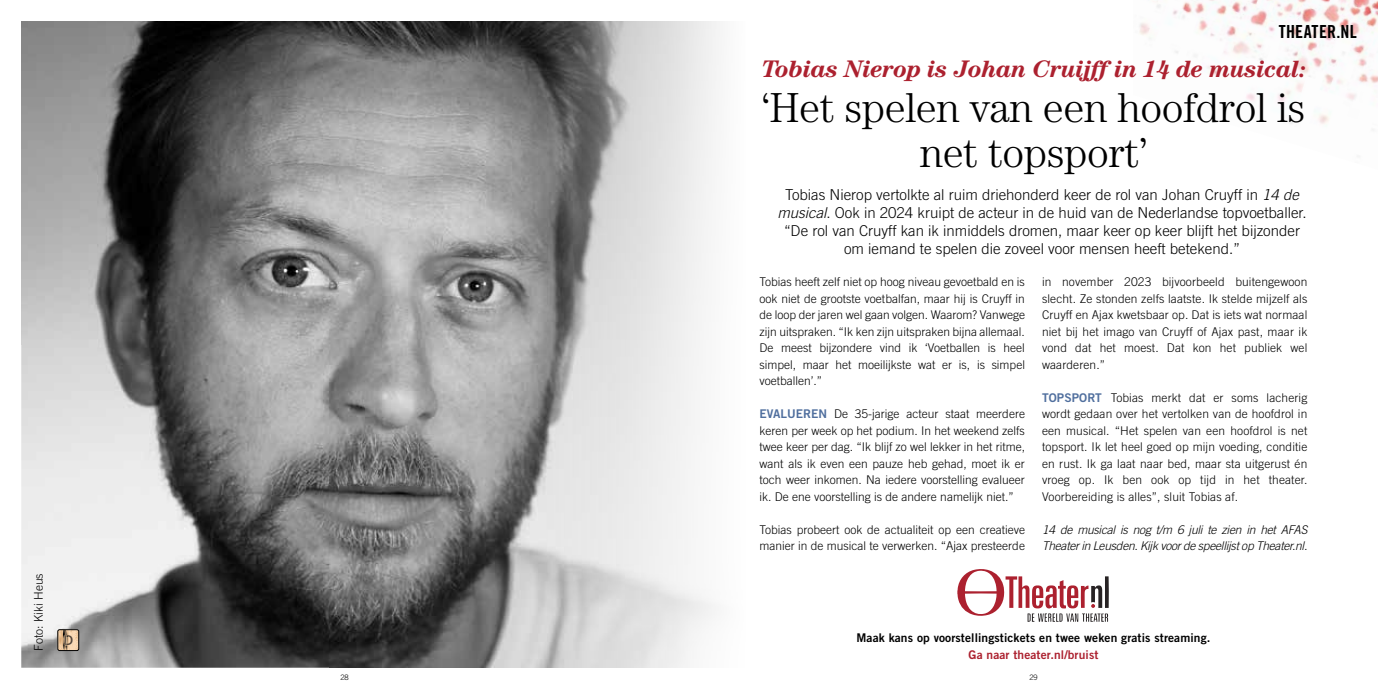
<style>
.page{position:relative;width:1378px;height:689px;background:#fff}
.page>*{position:absolute;margin:0;border:0;box-sizing:border-box;transform-origin:0 0}
.t1{font:300 42px/45px "Century Std";letter-spacing:-.01em;color:#000;text-align:center}
.t2{font:italic 700 24px "Century Std";letter-spacing:-.02em;color:#ac212f}
.t3{font:18px "Trade Gothic LT Std Bd Cn 20";letter-spacing:.01em;color:#000}
.t4{font:300 15px/18px "Trade Gothic LT Std";color:#000;text-align:center}
.t5{font:300 12px/16.5px "Trade Gothic LT Std";color:#000;text-align:justify}
.t6{font:italic 300 12px/16.5px "Trade Gothic LT Std";letter-spacing:-.02em;color:#000}
.t7{font:12px "Trade Gothic LT Std Bd 2";letter-spacing:.01em;color:#000}
.t8{font:12px "Trade Gothic LT Std Bd 2";letter-spacing:.01em;color:#ac212f}
.t9{font:300 7.5px "Trade Gothic LT Std";color:#000}
.s1{font-style:italic}
.s2{font-family:"Trade Gothic LT Std Bd 2";font-weight:400;color:#506f9e}
</style>
<div class="page">
<img style="left:21px;top:21px;width:699px;height:647px">
<svg style="left:58px;top:630px;width:22px;height:21px"></svg>
<div style="left:58px;top:629px;width:21px;height:22px;border:1px solid #000;border-radius:2px"></div>
<img style="left:1139px;top:0;width:239px;height:130px">
<svg style="left:957px;top:569px;width:152px;height:53px"></svg>
<p class="t5" style="left:30px;top:651px;width:79px;rotate:-90deg">Foto: Kiki Heus</p>
<h3 class="t3" style="left:1278px;top:21px;width:80px">THEATER.NL</h3>
<h2 class="t2" style="left:761px;top:54px;width:546px">Tobias Nierop is Johan Cruijff in 14 de musical:</h2>
<h1 class="t1" style="left:762px;top:84px;width:545px">‘Het spelen van een hoofdrol is net topsport’</h1>
<p class="t4" style="left:777px;top:186px;width:531px">Tobias Nierop vertolkte al ruim driehonderd keer de rol van Johan Cruyff in <span class="s1">14 de musical</span>. Ook in 2024 kruipt de acteur in de huid van de Nederlandse topvoetballer. “De rol van Cruyff kan ik inmiddels dromen, maar keer op keer blijft het bijzonder om iemand te spelen die zoveel voor mensen heeft betekend.”</p>
<p class="t5" style="left:759px;top:273px;width:267px">Tobias heeft zelf niet op hoog niveau gevoetbald en is ook niet de grootste voetbalfan, maar hij is Cruyff in de loop der jaren wel gaan volgen. Waarom? Vanwege zijn uitspraken. “Ik ken zijn uitspraken bijna allemaal.<br>De meest bijzondere vind ik ‘Voetballen is heel simpel, maar het moeilijkste wat er is, is simpel voetballen’.”</p>
<p class="t5" style="left:759px;top:405px;width:267px"><span class="s2">EVALUEREN</span> De 35-jarige acteur staat meerdere keren per week op het podium. In het weekend zelfs twee keer per dag. “Ik blijf zo wel lekker in het ritme, want als ik even een pauze heb gehad, moet ik er toch weer inkomen. Na iedere voorstelling evalueer ik. De ene voorstelling is de andere namelijk niet.”</p>
<p class="t5" style="left:759px;top:521px;width:267px">Tobias probeert ook de actualiteit op een creatieve manier in de musical te verwerken. “Ajax presteerde</p>
<p class="t5" style="left:1042px;top:273px;width:267px">in november 2023 bijvoorbeeld buitengewoon slecht. Ze stonden zelfs laatste. Ik stelde mijzelf als Cruyff en Ajax kwetsbaar op. Dat is iets wat normaal niet bij het imago van Cruyff of Ajax past, maar ik vond dat het moest. Dat kon het publiek wel waarderen.”</p>
<p class="t5" style="left:1042px;top:389px;width:267px"><span class="s2">TOPSPORT</span> Tobias merkt dat er soms lacherig wordt gedaan over het vertolken van de hoofdrol in een musical. “Het spelen van een hoofdrol is net topsport. Ik let heel goed op mijn voeding, conditie en rust. Ik ga laat naar bed, maar sta uitgerust én vroeg op. Ik ben ook op tijd in het theater.<br>Voorbereiding is alles”, sluit Tobias af.</p>
<p class="t6" style="left:1042px;top:521px;width:267px">14 de musical is nog t/m 6 juli te zien in het AFAS<br>Theater in Leusden. Kijk voor de speellijst op Theater.nl.</p>
<p class="t7" style="left:856px;top:630px;width:355px">Maak kans op voorstellingstickets en twee weken gratis streaming.</p>
<p class="t8" style="left:968px;top:647px;width:131px">Ga naar theater.nl/bruist</p>
<p class="t9" style="left:340px;top:672px;width:10px">28</p>
<p class="t9" style="left:1029px;top:672px;width:10px">29</p>
</div>
